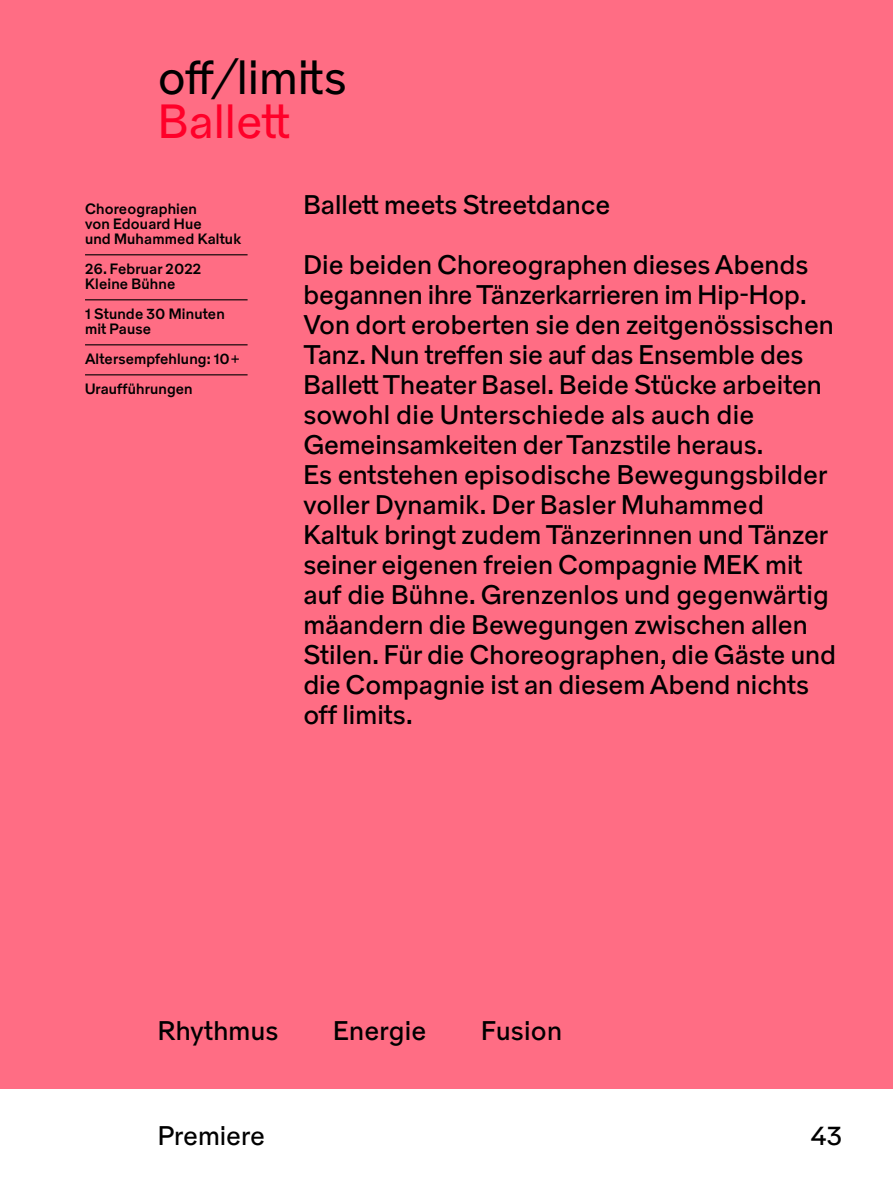
<style>
.page{position:relative;width:893px;height:1191px;background:#fff}
.page>*{position:absolute;margin:0;border:0;box-sizing:border-box;transform-origin:0 0}
.t1{font:48px "Theater Basel Grotesk 95 Ligaturen";color:#000}
.t2{font:48px "Theater Basel Grotesk 95 Ligaturen";color:#ff0029}
.t3{font:27px/30px "Theater Basel Grotesk 105";color:#000}
.t4{font:27px "Theater Basel Grotesk 100";color:#000}
.t5{font:15px/15px "Theater Basel Grotesk 120";letter-spacing:.01em;color:#000}
</style>
<div class="page">
<div style="left:0;top:0;width:893px;height:1089px;background:#ff6d84"></div>
<hr style="left:85px;top:254px;width:163px;height:1px;background:#000">
<hr style="left:85px;top:299px;width:163px;height:1px;background:#000">
<hr style="left:85px;top:344px;width:163px;height:1px;background:#000">
<hr style="left:85px;top:374px;width:163px;height:1px;background:#000">
<h1 class="t1" style="left:158px;top:50px;width:190px">off/limits</h1>
<h1 class="t2" style="left:158px;top:93px;width:134px">Ballett</h1>
<p class="t5" style="left:85px;top:202px;width:158px">Choreographien<br>von Edouard Hue<br>und Muhammed Kaltuk</p>
<p class="t5" style="left:85px;top:262px;width:118px">26. Februar 2022<br>Kleine Bühne</p>
<p class="t5" style="left:85px;top:307px;width:141px">1 Stunde 30 Minuten mit Pause</p>
<p class="t5" style="left:85px;top:345px;width:156px;line-height:30px">Altersempfehlung: 10+<br>Uraufführungen</p>
<p class="t3" style="left:303px;top:191px;width:308px">Ballett meets Streetdance</p>
<p class="t3" style="left:303px;top:251px;width:534px">Die beiden Choreographen dieses Abends begannen ihre Tänzerkarrieren im Hip-Hop.<br>Von dort eroberten sie den zeitgenössischen Tanz. Nun treffen sie auf das Ensemble des Ballett Theater Basel. Beide Stücke arbeiten sowohl die Unterschiede als auch die Gemeinsamkeiten der Tanzstile heraus.<br>Es entstehen episodische Bewegungsbilder voller Dynamik. Der Basler Muhammed Kaltuk bringt zudem Tänzerinnen und Tänzer seiner eigenen freien Compagnie MEK mit auf die Bühne. Grenzenlos und gegenwärtig mäandern die Bewegungen zwischen allen Stilen. Für die Choreographen, die Gäste und die Compagnie ist an diesem Abend nichts off limits.</p>
<p class="t3" style="left:158px;top:1016px;width:122px">Rhythmus</p>
<p class="t3" style="left:333px;top:1016px;width:95px">Energie</p>
<p class="t3" style="left:481px;top:1016px;width:82px">Fusion</p>
<p class="t4" style="left:158px;top:1119px;width:109px">Premiere</p>
<p class="t4" style="left:810px;top:1119px;width:33px">43</p>
</div>
